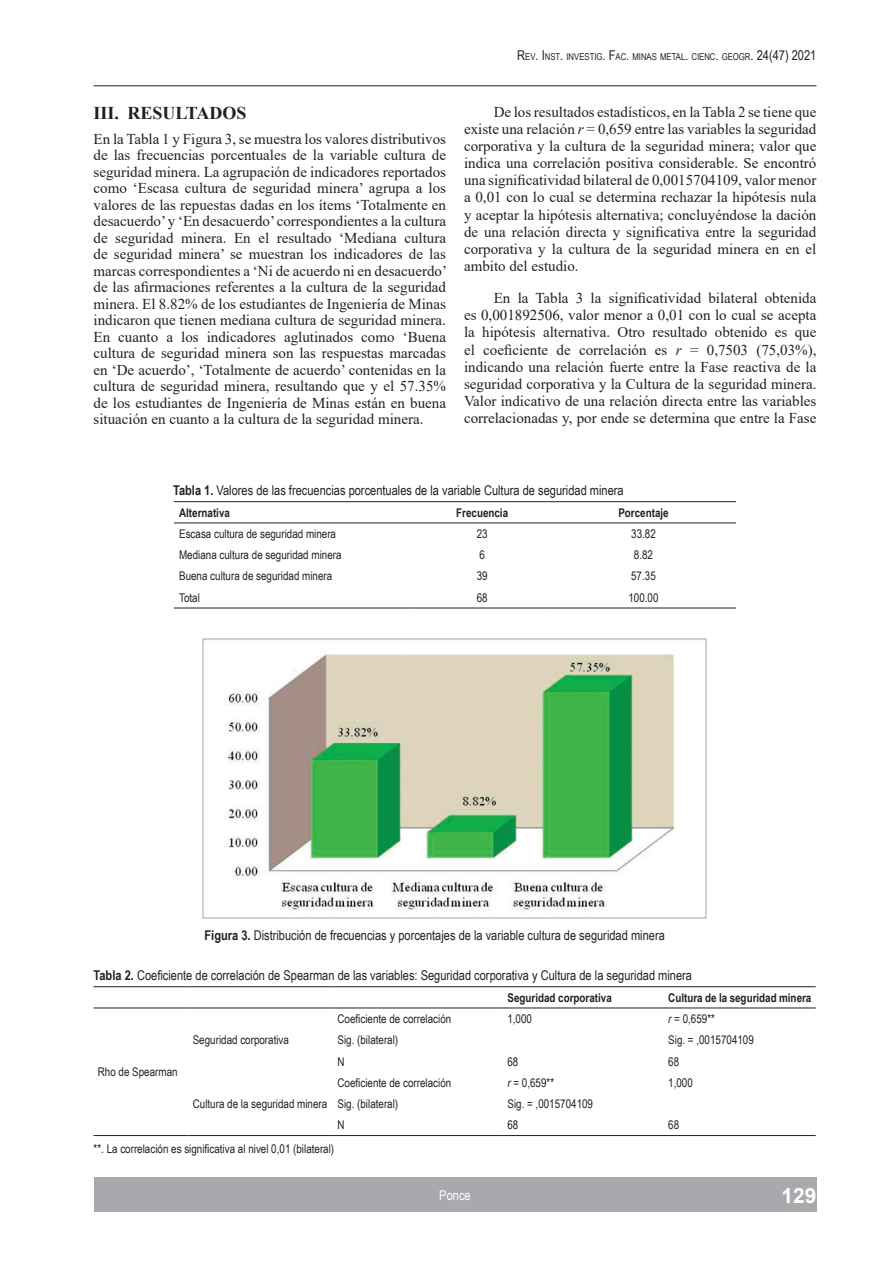
<style>
.page{position:relative;width:893px;height:1263px;background:#fff}
.page>*{position:absolute;margin:0;border:0;box-sizing:border-box;transform-origin:0 0}
.t1{font:700 21px "Arial";color:#fff}
.t2{font:700 18px "Times New Roman";color:#231f20}
.t3{font:15px/16.5px "Times New Roman";color:#231f20;text-align:justify}
.t4{font:13.5px "Arial Narrow";color:#231f20}
.t5{font:13.5px "Arial Narrow";color:#fff}
.t6{font:12px "Arial Narrow";color:#231f20}
.t7{font:700 12px "Arial Narrow";color:#231f20}
.t8{font:9.45px "Arial Narrow";color:#231f20}
.s1{font-size:13.5px}
.s2{font-style:italic}
.s3{font-weight:700}
</style>
<div class="page">
<div style="left:94px;top:1178px;width:722px;height:34px;background:#a8a9ad"></div>
<hr style="left:94px;top:85px;width:722px;height:1px;background:#231f20">
<hr style="left:174px;top:501px;width:239px;height:1px;background:#231f20">
<hr style="left:413px;top:501px;width:138px;height:1px;background:#231f20">
<hr style="left:551px;top:501px;width:185px;height:1px;background:#231f20">
<hr style="left:174px;top:523px;width:239px;height:1px;background:#231f20">
<hr style="left:413px;top:523px;width:138px;height:1px;background:#231f20">
<hr style="left:551px;top:523px;width:185px;height:1px;background:#231f20">
<hr style="left:174px;top:608px;width:239px;height:1px;background:#231f20">
<hr style="left:413px;top:608px;width:138px;height:1px;background:#231f20">
<hr style="left:551px;top:608px;width:185px;height:1px;background:#231f20">
<img style="left:203px;top:638px;width:503px;height:281px">
<hr style="left:94px;top:986px;width:95px;height:1px;background:#231f20">
<hr style="left:189px;top:986px;width:144px;height:1px;background:#231f20">
<hr style="left:333px;top:986px;width:170px;height:1px;background:#231f20">
<hr style="left:503px;top:986px;width:161px;height:1px;background:#231f20">
<hr style="left:664px;top:986px;width:152px;height:1px;background:#231f20">
<hr style="left:94px;top:1007px;width:95px;height:1px;background:#231f20">
<hr style="left:189px;top:1007px;width:144px;height:1px;background:#231f20">
<hr style="left:333px;top:1007px;width:170px;height:1px;background:#231f20">
<hr style="left:503px;top:1007px;width:161px;height:1px;background:#231f20">
<hr style="left:664px;top:1007px;width:152px;height:1px;background:#231f20">
<hr style="left:94px;top:1135px;width:95px;height:1px;background:#231f20">
<hr style="left:189px;top:1135px;width:144px;height:1px;background:#231f20">
<hr style="left:333px;top:1135px;width:170px;height:1px;background:#231f20">
<hr style="left:503px;top:1135px;width:161px;height:1px;background:#231f20">
<hr style="left:664px;top:1135px;width:152px;height:1px;background:#231f20">
<p class="t2" style="left:94px;top:99px;width:155px">III. RESULTADOS</p>
<p class="t3" style="left:94px;top:130px;width:355px">En la Tabla 1 y Figura 3, se muestra los valores distributivos de las frecuencias porcentuales de la variable cultura de seguridad minera. La agrupación de indicadores reportados como ‘Escasa cultura de seguridad minera’ agrupa a los valores de las repuestas dadas en los ítems ‘Totalmente en desacuerdo’ y ‘En desacuerdo’ correspondientes a la cultura de seguridad minera. En el resultado ‘Mediana cultura de seguridad minera’ se muestran los indicadores de las marcas correspondientes a ‘Ni de acuerdo ni en desacuerdo’ de las afirmaciones referentes a la cultura de la seguridad minera. El 8.82% de los estudiantes de Ingeniería de Minas indicaron que tienen mediana cultura de seguridad minera.<br>En cuanto a los indicadores aglutinados como ‘Buena cultura de seguridad minera son las respuestas marcadas en ‘De acuerdo’, ‘Totalmente de acuerdo’ contenidas en la cultura de seguridad minera, resultando que y el 57.35% de los estudiantes de Ingeniería de Minas están en buena situación en cuanto a la cultura de la seguridad minera.</p>
<p class="t8" style="left:517px;top:50px;width:301px"><span class="s1">R</span>EV<span class="s1">. I</span>NST<span class="s1">.</span> INVESTIG<span class="s1">. F</span>AC<span class="s1">.</span> MINAS METAL<span class="s1">.</span> CIENC<span class="s1">.</span> GEOGR<span class="s1">. 24(47) 2021</span></p>
<p class="t3" style="left:464px;top:103px;width:354px;line-height:17.1px;text-indent:30px">De los resultados estadísticos, en la Tabla 2 se tiene que existe una relación <span class="s2">r</span> = 0,659 entre las variables la seguridad corporativa y la cultura de la seguridad minera; valor que indica una correlación positiva considerable. Se encontró una significatividad bilateral de 0,0015704109, valor menor a 0,01 con lo cual se determina rechazar la hipótesis nula y aceptar la hipótesis alternativa; concluyéndose la dación de una relación directa y significativa entre la seguridad corporativa y la cultura de la seguridad minera en en el ambito del estudio.</p>
<p class="t3" style="left:464px;top:289px;width:354px;line-height:17.1px;text-indent:30px">En la Tabla 3 la significatividad bilateral obtenida es 0,001892506, valor menor a 0,01 con lo cual se acepta la hipótesis alternativa. Otro resultado obtenido es que el coeficiente de correlación es <span class="s2">r</span> = 0,7503 (75,03%), indicando una relación fuerte entre la Fase reactiva de la seguridad corporativa y la Cultura de la seguridad minera.<br>Valor indicativo de una relación directa entre las variables correlacionadas y, por ende se determina que entre la Fase</p>
<p class="t4" style="left:173px;top:481px;width:452px"><span class="s3">Tabla 1.</span> Valores de las frecuencias porcentuales de la variable Cultura de seguridad minera</p>
<p class="t7" style="left:179px;top:503px;width:52px">Alternativa</p>
<p class="t7" style="left:456px;top:503px;width:53px">Frecuencia</p>
<p class="t7" style="left:618px;top:503px;width:52px">Porcentaje</p>
<p class="t6" style="left:179px;top:525px;width:158px">Escasa cultura de seguridad minera</p>
<p class="t6" style="left:477px;top:525px;width:12px">23</p>
<p class="t6" style="left:631px;top:525px;width:26px">33.82</p>
<p class="t6" style="left:179px;top:546px;width:164px">Mediana cultura de seguridad minera</p>
<p class="t6" style="left:479px;top:546px;width:7px">6</p>
<p class="t6" style="left:634px;top:546px;width:21px">8.82</p>
<p class="t6" style="left:179px;top:567px;width:155px">Buena cultura de seguridad minera</p>
<p class="t6" style="left:477px;top:567px;width:12px">39</p>
<p class="t6" style="left:631px;top:567px;width:26px">57.35</p>
<p class="t6" style="left:179px;top:588px;width:22px">Total</p>
<p class="t6" style="left:477px;top:588px;width:12px">68</p>
<p class="t6" style="left:628px;top:588px;width:32px">100.00</p>
<p class="t4" style="left:205px;top:925px;width:462px"><span class="s3">Figura 3.</span> Distribución de frecuencias y porcentajes de la variable cultura de seguridad minera</p>
<p class="t4" style="left:94px;top:966px;width:600px"><span class="s3">Tabla 2.</span> Coeficiente de correlación de Spearman de las variables: Seguridad corporativa y Cultura de la seguridad minera</p>
<p class="t7" style="left:507px;top:988px;width:106px">Seguridad corporativa</p>
<p class="t7" style="left:668px;top:988px;width:145px">Cultura de la seguridad minera</p>
<p class="t6" style="left:98px;top:1063px;width:81px">Rho de Spearman</p>
<p class="t6" style="left:193px;top:1031px;width:98px">Seguridad corporativa</p>
<p class="t6" style="left:193px;top:1095px;width:136px">Cultura de la seguridad minera</p>
<p class="t6" style="left:338px;top:1010px;width:115px">Coeficiente de correlación</p>
<p class="t6" style="left:507px;top:1010px;width:26px">1,000</p>
<p class="t6" style="left:668px;top:1010px;width:48px"><span class="s2">r</span> = 0,659**</p>
<p class="t6" style="left:338px;top:1031px;width:62px">Sig. (bilateral)</p>
<p class="t6" style="left:668px;top:1031px;width:87px">Sig. = ,0015704109</p>
<p class="t6" style="left:338px;top:1052px;width:9px">N</p>
<p class="t6" style="left:507px;top:1052px;width:12px">68</p>
<p class="t6" style="left:668px;top:1052px;width:12px">68</p>
<p class="t6" style="left:338px;top:1074px;width:115px">Coeficiente de correlación</p>
<p class="t6" style="left:507px;top:1074px;width:48px"><span class="s2">r</span> = 0,659**</p>
<p class="t6" style="left:668px;top:1074px;width:26px">1,000</p>
<p class="t6" style="left:338px;top:1095px;width:62px">Sig. (bilateral)</p>
<p class="t6" style="left:507px;top:1095px;width:87px">Sig. = ,0015704109</p>
<p class="t6" style="left:338px;top:1116px;width:9px">N</p>
<p class="t6" style="left:507px;top:1116px;width:12px">68</p>
<p class="t6" style="left:668px;top:1116px;width:12px">68</p>
<p class="t6" style="left:94px;top:1140px;width:242px">**. La correlación es significativa al nivel 0,01 (bilateral)</p>
<p class="t5" style="left:439px;top:1185px;width:33px">Ponce</p>
<h1 class="t1" style="left:781px;top:1180px;width:37px">129</h1>
</div>
